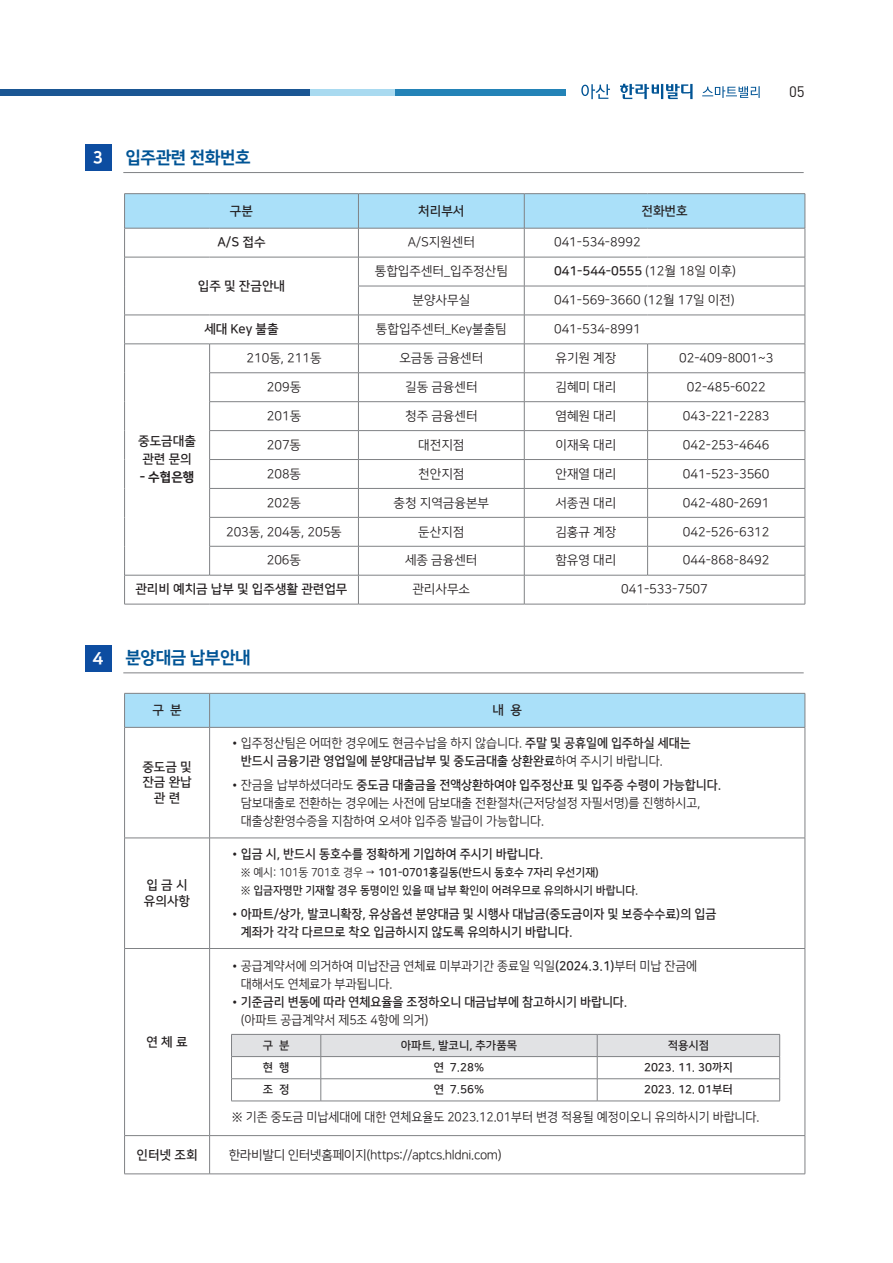
<style>
.page{position:relative;width:893px;height:1263px;background:#fff}
.page>*{position:absolute;margin:0;border:0;box-sizing:border-box;transform-origin:0 0}
.t1{font:17.1px "Nanum Square EB";letter-spacing:-.025em;color:#005495}
.t2{font:17.1px "Nanum Square EB";color:#fff}
.t3{font:15px "DIN";color:#231f20}
.t4{font:12.75px "Nanum Square OTFR";color:#231f20}
.t5{font:12.75px/18px "Nanum Square OTFR";color:#231f20;scale:.95 1}
.t6{font:12.75px/18px "Nanum Square OTFB";color:#231f20;scale:.95 1}
.t7{font:12.75px/15.3px "Nanum Square OTFB";color:#231f20;text-align:center}
.t8{font:12.75px "Nanum Square R";letter-spacing:-.025em;color:#231f20}
.t9{font:12.75px "Nanum Square OTFEB";color:#231f20}
.t10{font:11.4px/18px "Nanum Square OTFB";color:#231f20;scale:.95 1}
.t11{font:11.4px "Nanum Square OTFB";color:#231f20}
.s1{font-family:"Nanum Square OTFR"}
.s2{font-family:"Adobe Myungjo Std";font-weight:500}
.s3{font-family:"Nanum Square OTFB"}
</style>
<div class="page">
<svg style="left:620px;top:84px;width:73px;height:15px"></svg>
<svg style="left:581px;top:84px;width:29px;height:15px"></svg>
<svg style="left:702px;top:86px;width:58px;height:12px"></svg>
<div style="left:0;top:89px;width:330px;height:7px;background:#1a5693"></div>
<div style="left:310px;top:89px;width:128px;height:7px;background:#a9daf0"></div>
<div style="left:395px;top:89px;width:171px;height:7px;background:#2383b7"></div>
<div style="left:85px;top:145px;width:26px;height:26px;background:#0d4da1"></div>
<div style="left:85px;top:645px;width:26px;height:26px;background:#0d4da1"></div>
<hr style="left:123px;top:172px;width:681px;height:1px;background:#808285">
<hr style="left:123px;top:673px;width:681px;height:1px;background:#808285">
<hr style="left:124px;top:193px;width:86px;height:1px;background:#808285">
<hr style="left:210px;top:193px;width:148px;height:1px;background:#808285">
<hr style="left:358px;top:193px;width:166px;height:1px;background:#808285">
<hr style="left:524px;top:193px;width:124px;height:1px;background:#808285">
<hr style="left:648px;top:193px;width:157px;height:1px;background:#808285">
<svg style="left:124px;top:194px;width:682px;height:410px"></svg>
<hr style="left:124px;top:604px;width:86px;height:1px;background:#808285">
<hr style="left:210px;top:604px;width:148px;height:1px;background:#808285">
<hr style="left:358px;top:604px;width:166px;height:1px;background:#808285">
<hr style="left:524px;top:604px;width:124px;height:1px;background:#808285">
<hr style="left:648px;top:604px;width:157px;height:1px;background:#808285">
<div style="left:125px;top:694px;width:680px;height:33px;background:#aae0f9"></div>
<hr style="left:124px;top:693px;width:86px;height:1px;background:#808285">
<hr style="left:124px;top:693px;width:1px;height:34px;background:#808285">
<hr style="left:210px;top:693px;width:595px;height:1px;background:#808285">
<hr style="left:209px;top:693px;width:1px;height:34px;background:#808285">
<hr style="left:805px;top:693px;width:1px;height:34px;background:#808285">
<hr style="left:124px;top:727px;width:86px;height:1px;background:#808285">
<hr style="left:124px;top:727px;width:1px;height:111px;background:#808285">
<hr style="left:210px;top:727px;width:595px;height:1px;background:#808285">
<hr style="left:209px;top:727px;width:1px;height:111px;background:#808285">
<hr style="left:805px;top:727px;width:1px;height:111px;background:#808285">
<hr style="left:124px;top:838px;width:86px;height:1px;background:#808285">
<hr style="left:124px;top:838px;width:1px;height:110px;background:#808285">
<hr style="left:210px;top:838px;width:595px;height:1px;background:#808285">
<hr style="left:209px;top:838px;width:1px;height:110px;background:#808285">
<hr style="left:805px;top:838px;width:1px;height:110px;background:#808285">
<hr style="left:124px;top:948px;width:86px;height:1px;background:#808285">
<hr style="left:124px;top:949px;width:1px;height:186px;background:#808285">
<hr style="left:210px;top:948px;width:595px;height:1px;background:#808285">
<hr style="left:209px;top:949px;width:1px;height:186px;background:#808285">
<hr style="left:805px;top:949px;width:1px;height:186px;background:#808285">
<hr style="left:124px;top:1135px;width:86px;height:1px;background:#808285">
<hr style="left:124px;top:1136px;width:1px;height:38px;background:#808285">
<hr style="left:210px;top:1135px;width:595px;height:1px;background:#808285">
<hr style="left:209px;top:1136px;width:1px;height:38px;background:#808285">
<hr style="left:805px;top:1136px;width:1px;height:38px;background:#808285">
<hr style="left:124px;top:1173px;width:86px;height:1px;background:#808285">
<hr style="left:210px;top:1173px;width:595px;height:1px;background:#808285">
<svg style="left:231px;top:1034px;width:549px;height:67px"></svg>
<hr style="left:231px;top:1101px;width:90px;height:1px;background:#808285">
<hr style="left:321px;top:1101px;width:276px;height:1px;background:#808285">
<hr style="left:597px;top:1101px;width:183px;height:1px;background:#808285">
<h1 class="t2" style="left:93px;top:148px;width:12px">3</h1>
<h1 class="t2" style="left:93px;top:649px;width:12px">4</h1>
<p class="t3" style="left:789px;top:82px;width:17px">05</p>
<h1 class="t1" style="left:125px;top:148px;width:127px">입주관련 전화번호</h1>
<p class="t7" style="left:230px;top:203px;width:25px">구분</p>
<p class="t7" style="left:418px;top:203px;width:48px">처리부서</p>
<p class="t7" style="left:641px;top:203px;width:48px">전화번호</p>
<p class="t7" style="left:217px;top:235px;width:50px">A/S 접수</p>
<p class="t4" style="left:408px;top:236px;width:69px">A/S지원센터</p>
<p class="t4" style="left:554px;top:236px;width:88px">041-534-8992</p>
<p class="t7" style="left:198px;top:278px;width:89px">입주 및 잔금안내</p>
<p class="t4" style="left:375px;top:265px;width:135px">통합입주센터_입주정산팀</p>
<p class="t7" style="left:554px;top:264px;width:184px">041-544-0555 <span class="s1">(12월 18일 이후)</span></p>
<p class="t4" style="left:412px;top:294px;width:59px">분양사무실</p>
<p class="t4" style="left:554px;top:294px;width:182px">041-569-3660 (12월 17일 이전)</p>
<p class="t7" style="left:204px;top:322px;width:76px">세대 Key 불출</p>
<p class="t4" style="left:376px;top:323px;width:132px">통합입주센터_Key불출팀</p>
<p class="t4" style="left:554px;top:323px;width:88px">041-534-8991</p>
<p class="t4" style="left:246px;top:351px;width:77px">210동, 211동</p>
<p class="t4" style="left:399px;top:351px;width:86px">오금동 금융센터</p>
<p class="t4" style="left:555px;top:351px;width:62px">유기원 계장</p>
<p class="t4" style="left:679px;top:351px;width:96px">02-409-8001~3</p>
<p class="t4" style="left:267px;top:380px;width:36px">209동</p>
<p class="t4" style="left:405px;top:380px;width:74px">길동 금융센터</p>
<p class="t4" style="left:555px;top:380px;width:62px">김혜미 대리</p>
<p class="t4" style="left:687px;top:380px;width:80px">02-485-6022</p>
<p class="t4" style="left:267px;top:409px;width:36px">201동</p>
<p class="t4" style="left:405px;top:409px;width:74px">청주 금융센터</p>
<p class="t4" style="left:555px;top:409px;width:62px">염혜원 대리</p>
<p class="t4" style="left:683px;top:409px;width:88px">043-221-2283</p>
<p class="t4" style="left:267px;top:438px;width:36px">207동</p>
<p class="t4" style="left:418px;top:438px;width:48px">대전지점</p>
<p class="t4" style="left:555px;top:438px;width:62px">이재욱 대리</p>
<p class="t4" style="left:683px;top:438px;width:88px">042-253-4646</p>
<p class="t4" style="left:267px;top:467px;width:36px">208동</p>
<p class="t4" style="left:418px;top:467px;width:48px">천안지점</p>
<p class="t4" style="left:555px;top:467px;width:62px">안재열 대리</p>
<p class="t4" style="left:683px;top:467px;width:88px">041-523-3560</p>
<p class="t4" style="left:267px;top:496px;width:36px">202동</p>
<p class="t4" style="left:394px;top:496px;width:97px">충청 지역금융본부</p>
<p class="t4" style="left:555px;top:496px;width:62px">서종권 대리</p>
<p class="t4" style="left:683px;top:496px;width:88px">042-480-2691</p>
<p class="t4" style="left:226px;top:525px;width:117px">203동, 204동, 205동</p>
<p class="t4" style="left:418px;top:525px;width:48px">둔산지점</p>
<p class="t4" style="left:555px;top:525px;width:62px">김홍규 계장</p>
<p class="t4" style="left:683px;top:525px;width:88px">042-526-6312</p>
<p class="t4" style="left:267px;top:554px;width:36px">206동</p>
<p class="t4" style="left:405px;top:554px;width:74px">세종 금융센터</p>
<p class="t4" style="left:555px;top:554px;width:62px">함유영 대리</p>
<p class="t4" style="left:683px;top:554px;width:88px">044-868-8492</p>
<p class="t7" style="left:135px;top:582px;width:214px">관리비 예치금 납부 및 입주생활 관련업무</p>
<p class="t4" style="left:412px;top:583px;width:59px">관리사무소</p>
<p class="t4" style="left:621px;top:583px;width:88px">041-533-7507</p>
<p class="t7" style="left:138px;top:432px;width:59px;line-height:18px">중도금대출 관련 문의</p>
<p class="t9" style="left:140px;top:470px;width:56px">- 수협은행</p>
<h1 class="t1" style="left:125px;top:649px;width:127px">분양대금 납부안내</h1>
<p class="t7" style="left:152px;top:703px;width:31px">구 분</p>
<p class="t7" style="left:493px;top:703px;width:31px">내 용</p>
<p class="t7" style="left:142px;top:760px;width:51px">중도금 및 잔금 완납 관 련</p>
<p class="t7" style="left:144px;top:878px;width:48px;text-align:left">입 금 시 유의사항</p>
<p class="t7" style="left:147px;top:1034px;width:42px">연 체 료</p>
<p class="t5" style="left:229px;top:735px;width:488px"><span class="s2">•</span>입주정산팀은 어떠한 경우에도 현금수납을 하지 않습니다. <span class="s3">주말 및 공휴일에 입주하실 세대는</span></p>
<p class="t6" style="left:241px;top:753px;width:446px">반드시 금융기관 영업일에 분양대금납부 및 중도금대출 상환완료<span class="s1">하여 주시기 바랍니다.</span></p>
<p class="t6" style="left:229px;top:777px;width:520px"><span class="s2">•</span><span class="s1">잔금을 납부하셨더라도</span> 중도금 대출금을 전액상환하여야 입주정산표 및 입주증 수령이 가능합니다.</p>
<p class="t5" style="left:241px;top:795px;width:485px">담보대출로 전환하는 경우에는 사전에 담보대출 전환절차(근저당설정 자필서명)를 진행하시고, 대출상환영수증을 지참하여 오셔야 입주증 발급이 가능합니다.</p>
<p class="t6" style="left:229px;top:845px;width:333px"><span class="s2">•</span>입금 시, 반드시 동호수를 정확하게 기입하여 주시기 바랍니다.</p>
<p class="t10" style="left:241px;top:863px;width:420px"><span class="s1">※ 예시: 101동 701호 경우 →</span> 101-0701홍길동(반드시 동호수 7자리 우선기재)<br><span class="s1">※</span> 입금자명만 기재할 경우 동명이인 있을 때 납부 확인이 어려우므로 유의하시기 바랍니다.</p>
<p class="t6" style="left:241px;top:905px;width:502px;text-indent:-12px"><span class="s2">•</span>아파트/상가, 발코니확장, 유상옵션 분양대금 및 시행사 대납금(중도금이자 및 보증수수료)의 입금 계좌가 각각 다르므로 착오 입금하시지 않도록 유의하시기 바랍니다.</p>
<p class="t5" style="left:241px;top:958px;width:482px;text-indent:-12px"><span class="s2">•</span>공급계약서에 의거하여 미납잔금 연체료 미부과기간 종료일 익일<span class="s3">(2024.3.1)</span>부터 미납 잔금에 대해서도 연체료가 부과됩니다.</p>
<p class="t6" style="left:229px;top:994px;width:421px"><span class="s2">•</span>기준금리 변동에 따라 연체요율을 조정하오니 대금납부에 참고하시기 바랍니다.</p>
<p class="t5" style="left:241px;top:1012px;width:199px">(아파트 공급계약서 제5조 4항에 의거)</p>
<p class="t11" style="left:263px;top:1039px;width:28px">구 분</p>
<p class="t11" style="left:401px;top:1039px;width:118px">아파트, 발코니, 추가품목</p>
<p class="t11" style="left:668px;top:1039px;width:43px">적용시점</p>
<p class="t11" style="left:263px;top:1061px;width:28px">현 행</p>
<p class="t11" style="left:434px;top:1061px;width:52px">연 7.28%</p>
<p class="t11" style="left:644px;top:1061px;width:90px">2023. 11. 30까지</p>
<p class="t11" style="left:263px;top:1083px;width:28px">조 정</p>
<p class="t11" style="left:434px;top:1083px;width:52px">연 7.56%</p>
<p class="t11" style="left:644px;top:1083px;width:90px">2023. 12. 01부터</p>
<p class="t5" style="left:232px;top:1108px;width:557px">※ 기존 중도금 미납세대에 대한 연체요율도 2023.12.01부터 변경 적용될 예정이오니 유의하시기 바랍니다.</p>
<p class="t7" style="left:137px;top:1147px;width:62px">인터넷 조회</p>
<p class="t8" style="left:229px;top:1148px;width:274px">한라비발디 인터넷홈페이지(https://aptcs.hldni.com)</p>
</div>
